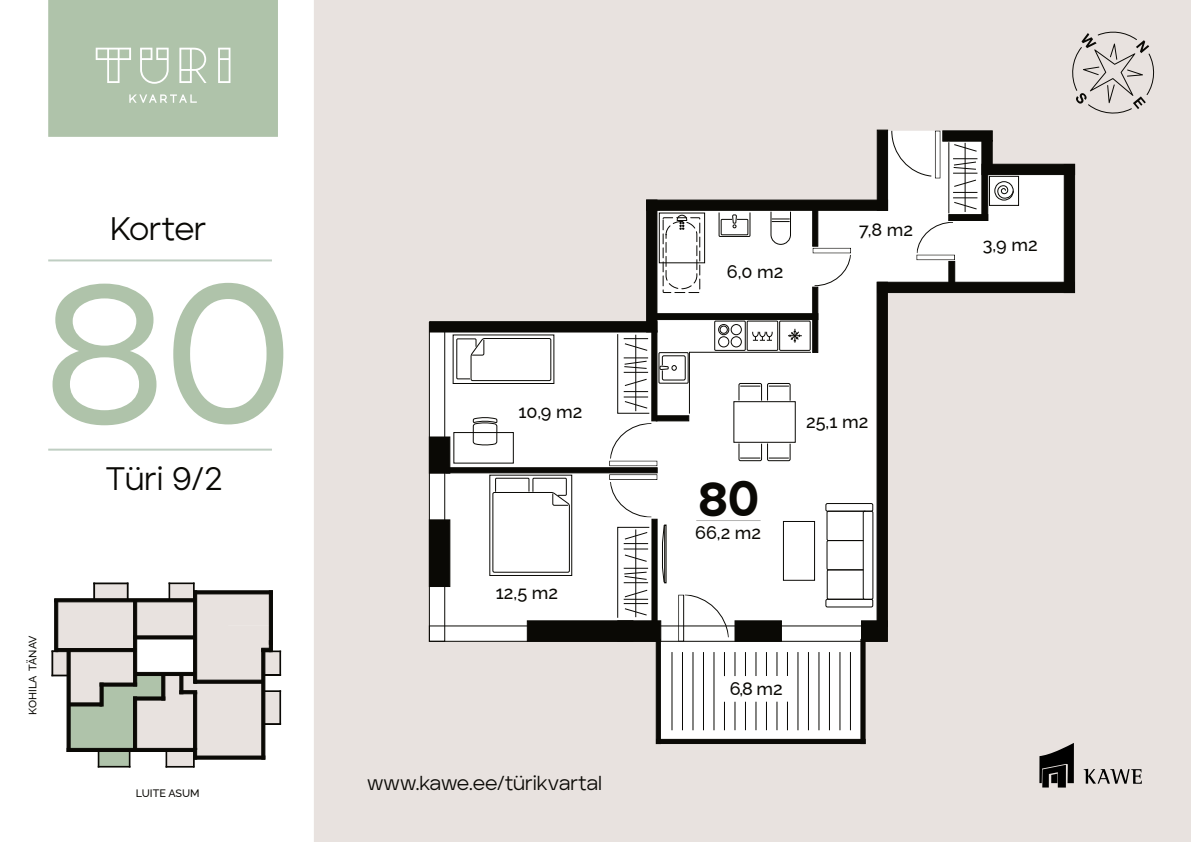
<style>
.page{position:relative;width:1191px;height:842px;background:#fff}
.page>*{position:absolute;margin:0;border:0;box-sizing:border-box;transform-origin:0 0}
.t1{font:500 197.6px "Aventa";color:#afc3aa}
.t2{font:900 48px "Aventa";color:#0a0905}
.t3{font:32.4px "Aventa";letter-spacing:-.01em;color:#0a0905}
.t4{font:20.1px "Aventa";color:#0a0905}
.t5{font:500 18px "Raleway";color:#0a0905}
.t6{font:500 10.8px "Raleway";color:#0a0905}
</style>
<div class="page">
<div style="left:314px;top:0;width:877px;height:842px;background:#e8e2df"></div>
<svg style="left:1072px;top:31px;width:83px;height:83px"></svg>
<svg style="left:1083px;top:769px;width:58px;height:15px"></svg>
<svg style="left:1039px;top:743px;width:35px;height:44px"></svg>
<div style="left:48px;top:0;width:230px;height:137px;background:#afc3aa"></div>
<svg style="left:129px;top:94px;width:68px;height:9px"></svg>
<svg style="left:179px;top:48px;width:28px;height:35px"></svg>
<svg style="left:96px;top:48px;width:35px;height:35px"></svg>
<svg style="left:140px;top:48px;width:29px;height:36px"></svg>
<svg style="left:218px;top:48px;width:12px;height:35px"></svg>
<svg style="left:48px;top:259px;width:224px;height:3px"></svg>
<svg style="left:48px;top:448px;width:224px;height:3px"></svg>
<svg style="left:431px;top:131px;width:633px;height:608px"></svg>
<svg style="left:492px;top:478px;width:78px;height:94px;background:#f1f1f1"></svg>
<svg style="left:456px;top:338px;width:95px;height:43px;background:#ebebeb"></svg>
<div style="left:453px;top:335px;width:101px;height:49px;border:1px solid #0a0905"></div>
<svg style="left:617px;top:334px;width:32px;height:80px;background:#d7d7d6"></svg>
<svg style="left:948px;top:142px;width:29px;height:72px;background:#d6d6d5"></svg>
<svg style="left:617px;top:527px;width:32px;height:91px;background:#d6d6d5"></svg>
<svg style="left:738px;top:443px;width:52px;height:18px"></svg>
<div style="left:664px;top:525px;width:2px;height:58px;border:1px solid #0a0905"></div>
<svg style="left:662px;top:525px;width:2px;height:58px"></svg>
<svg style="left:473px;top:417px;width:24px;height:28px"></svg>
<div style="left:453px;top:432px;width:60px;height:31px;border:1px solid #0a0905"></div>
<div style="left:989px;top:176px;width:29px;height:30px;border:1px solid #0a0905"></div>
<svg style="left:994px;top:181px;width:19px;height:19px"></svg>
<svg style="left:770px;top:211px;width:21px;height:34px"></svg>
<svg style="left:671px;top:652px;width:1px;height:79px"></svg>
<svg style="left:682px;top:652px;width:1px;height:79px"></svg>
<svg style="left:692px;top:652px;width:1px;height:79px"></svg>
<svg style="left:703px;top:652px;width:1px;height:79px"></svg>
<svg style="left:713px;top:652px;width:1px;height:79px"></svg>
<svg style="left:724px;top:652px;width:1px;height:79px"></svg>
<svg style="left:734px;top:652px;width:1px;height:79px"></svg>
<svg style="left:745px;top:652px;width:1px;height:79px"></svg>
<svg style="left:755px;top:652px;width:1px;height:79px"></svg>
<svg style="left:766px;top:652px;width:1px;height:79px"></svg>
<svg style="left:776px;top:652px;width:1px;height:79px"></svg>
<svg style="left:787px;top:652px;width:1px;height:79px"></svg>
<svg style="left:797px;top:652px;width:1px;height:79px"></svg>
<svg style="left:808px;top:652px;width:1px;height:79px"></svg>
<svg style="left:818px;top:652px;width:1px;height:79px"></svg>
<svg style="left:829px;top:652px;width:1px;height:79px"></svg>
<svg style="left:839px;top:652px;width:1px;height:79px"></svg>
<svg style="left:850px;top:652px;width:1px;height:79px"></svg>
<svg style="left:825px;top:503px;width:48px;height:104px;background:#e4e4e3"></svg>
<div style="left:783px;top:521px;width:31px;height:59px;border:1px solid #0a0905"></div>
<svg style="left:718px;top:212px;width:32px;height:24px"></svg>
<div style="left:659px;top:213px;width:46px;height:50px;border:1px solid #0a0905"></div>
<svg style="left:662px;top:215px;width:38px;height:77px;background:#e2e2e1"></svg>
<svg style="left:658px;top:321px;width:153px;height:93px;background:#ebebea"></svg>
<div style="left:722px;top:676px;width:71px;height:26px;background:#fff"></div>
<svg style="left:696px;top:520px;width:64px;height:1px"></svg>
<svg style="left:814px;top:255px;width:36px;height:31px"></svg>
<div style="left:916px;top:255px;width:39px;height:5px;border:1px solid #0a0905"></div>
<svg style="left:916px;top:222px;width:37px;height:39px"></svg>
<svg style="left:610px;top:423px;width:41px;height:36px"></svg>
<svg style="left:610px;top:482px;width:41px;height:35px"></svg>
<svg style="left:891px;top:130px;width:41px;height:47px;background:#f6f6f5"></svg>
<div style="left:429px;top:625px;width:458px;height:17px;border:1px solid #0a0905"></div>
<div style="left:429px;top:322px;width:16px;height:320px;border:1px solid #0a0905"></div>
<div style="left:678px;top:595px;width:6px;height:46px;border:1px solid #0a0905"></div>
<svg style="left:684px;top:594px;width:44px;height:44px;background:#f0f0f0"></svg>
<div style="left:446px;top:468px;width:211px;height:5px;background:#0a0905"></div>
<div style="left:446px;top:467px;width:211px;height:6px;border:1px solid #0a0905"></div>
<div style="left:656px;top:416px;width:33px;height:5px;background:#0a0905"></div>
<div style="left:656px;top:415px;width:33px;height:6px;border:1px solid #0a0905"></div>
<div style="left:655px;top:314px;width:163px;height:6px;background:#0a0905"></div>
<div style="left:655px;top:313px;width:163px;height:7px;border:1px solid #0a0905"></div>
<div style="left:652px;top:331px;width:5px;height:90px;background:#0a0905"></div>
<div style="left:651px;top:331px;width:6px;height:90px;border:1px solid #0a0905"></div>
<div style="left:652px;top:519px;width:5px;height:107px;background:#0a0905"></div>
<div style="left:651px;top:519px;width:6px;height:108px;border:1px solid #0a0905"></div>
<div style="left:982px;top:174px;width:5px;height:46px;background:#0a0905"></div>
<div style="left:981px;top:174px;width:7px;height:47px;border:1px solid #0a0905"></div>
<div style="left:948px;top:215px;width:39px;height:5px;background:#0a0905"></div>
<div style="left:948px;top:214px;width:40px;height:7px;border:1px solid #0a0905"></div>
<div style="left:949px;top:261px;width:5px;height:22px;background:#0a0905"></div>
<div style="left:948px;top:261px;width:7px;height:22px;border:1px solid #0a0905"></div>
<div style="left:812px;top:210px;width:6px;height:36px;background:#0a0905"></div>
<div style="left:812px;top:210px;width:6px;height:36px;border:1px solid #0a0905"></div>
<div style="left:812px;top:287px;width:6px;height:65px;background:#0a0905"></div>
<div style="left:812px;top:287px;width:6px;height:66px;border:1px solid #0a0905"></div>
<div style="left:877px;top:130px;width:10px;height:80px;background:#0a0905"></div>
<div style="left:877px;top:130px;width:10px;height:81px;border:1px solid #0a0905"></div>
<div style="left:430px;top:322px;width:227px;height:10px;background:#0a0905"></div>
<div style="left:429px;top:321px;width:228px;height:11px;border:1px solid #0a0905"></div>
<div style="left:646px;top:200px;width:241px;height:10px;background:#0a0905"></div>
<div style="left:646px;top:200px;width:241px;height:11px;border:1px solid #0a0905"></div>
<div style="left:982px;top:164px;width:92px;height:11px;background:#0a0905"></div>
<div style="left:981px;top:164px;width:93px;height:11px;border:1px solid #0a0905"></div>
<div style="left:942px;top:131px;width:50px;height:10px;background:#0a0905"></div>
<div style="left:877px;top:282px;width:197px;height:11px;background:#0a0905"></div>
<div style="left:877px;top:282px;width:197px;height:11px;border:1px solid #0a0905"></div>
<div style="left:1064px;top:164px;width:10px;height:129px;background:#0a0905"></div>
<div style="left:1064px;top:164px;width:10px;height:129px;border:1px solid #0a0905"></div>
<div style="left:982px;top:141px;width:10px;height:33px;background:#0a0905"></div>
<div style="left:981px;top:140px;width:11px;height:34px;border:1px solid #0a0905"></div>
<div style="left:877px;top:282px;width:10px;height:345px;background:#0a0905"></div>
<div style="left:876px;top:282px;width:11px;height:345px;border:1px solid #0a0905"></div>
<div style="left:646px;top:200px;width:11px;height:132px;background:#0a0905"></div>
<div style="left:646px;top:200px;width:11px;height:132px;border:1px solid #0a0905"></div>
<div style="left:429px;top:437px;width:21px;height:36px;background:#0a0905"></div>
<div style="left:429px;top:437px;width:21px;height:36px;border:1px solid #0a0905"></div>
<div style="left:429px;top:520px;width:21px;height:66px;background:#0a0905"></div>
<div style="left:429px;top:520px;width:21px;height:67px;border:1px solid #0a0905"></div>
<div style="left:527px;top:621px;width:106px;height:20px;background:#0a0905"></div>
<div style="left:618px;top:621px;width:43px;height:20px;background:#0a0905"></div>
<div style="left:735px;top:621px;width:46px;height:20px;background:#0a0905"></div>
<div style="left:861px;top:621px;width:26px;height:20px;background:#0a0905"></div>
<div style="left:656px;top:639px;width:4px;height:105px;border:1px solid #0a0905"></div>
<hr style="left:861px;top:639px;width:4px;height:104px;background:#0a0905">
<div style="left:860px;top:639px;width:5px;height:105px;border:1px solid #0a0905"></div>
<hr style="left:656px;top:739px;width:209px;height:4px;background:#0a0905">
<div style="left:656px;top:739px;width:209px;height:5px;border:1px solid #0a0905"></div>
<svg style="left:52px;top:583px;width:229px;height:184px"></svg>
<h3 class="t3" style="left:110px;top:208px;width:97px">Korter</h3>
<h1 class="t1" style="left:44px;top:233px;width:249px">80</h1>
<h3 class="t3" style="left:105px;top:458px;width:118px">Türi 9/2</h3>
<p class="t6" style="left:24px;top:715px;width:81px;rotate:-90deg">KOH AL I ÄT NAV</p>
<p class="t6" style="left:136px;top:785px;width:65px">LUITE ASUM</p>
<p class="t5" style="left:518px;top:397px;width:65px">10,9 m2</p>
<p class="t5" style="left:496px;top:579px;width:64px">12,5 m2</p>
<p class="t4" style="left:367px;top:770px;width:236px">www.kawe.ee/türikvartal</p>
<p class="t5" style="left:727px;top:257px;width:58px">6,0 m2</p>
<p class="t5" style="left:859px;top:215px;width:55px">7,8 m2</p>
<h2 class="t2" style="left:698px;top:469px;width:62px">80</h2>
<p class="t5" style="left:695px;top:518px;width:68px">66,2 m2</p>
<p class="t5" style="left:806px;top:407px;width:64px">25,1 m2</p>
<p class="t5" style="left:730px;top:675px;width:54px">6,8 m2</p>
<p class="t5" style="left:982px;top:230px;width:56px">3,9 m2</p>
</div>
